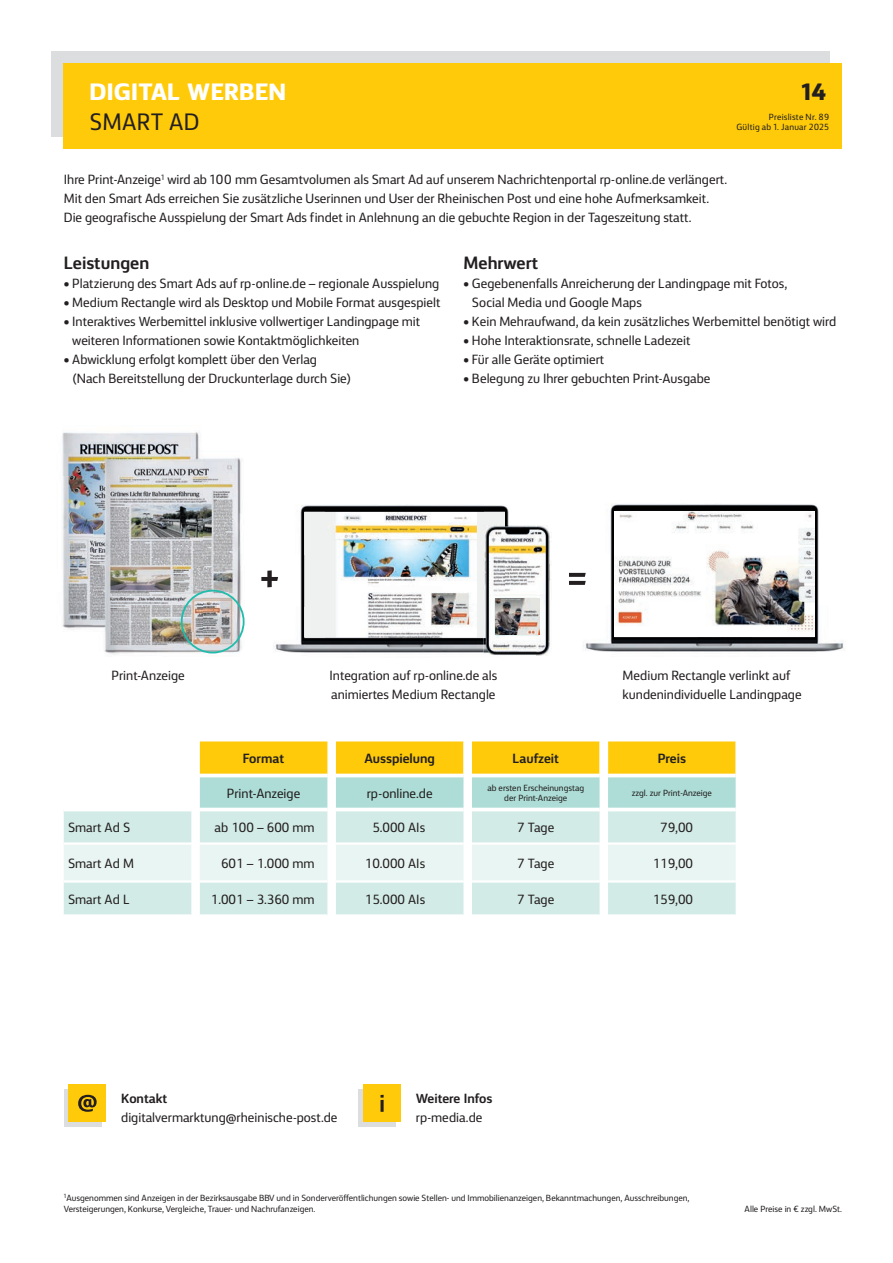
<style>
.page{position:relative;width:893px;height:1263px;background:#fff}
.page>*{position:absolute;margin:0;border:0;box-sizing:border-box;transform-origin:0 0}
.t1{font:800 24px "FS Silas Sans";letter-spacing:.01em;color:#fff}
.t2{font:24px "FS Silas Sans";letter-spacing:.01em;color:#231f20}
.t3{font:800 24px "FS Silas Sans";color:#231f20}
.t4{font:700 18px "FS Silas Sans";color:#231f20}
.t5{font:13.5px/18.9px "FS Silas Sans";color:#231f20}
.t6{font:700 13.5px "FS Silas Sans";color:#231f20}
.t7{font:9px/10.5px "FS Silas Sans";color:#231f20;text-align:center}
.t8{font:9px/10.8px "FS Silas Sans";letter-spacing:.025em;color:#231f20;text-align:right}
</style>
<div class="page">
<div style="left:51px;top:51px;width:778px;height:85px;background:#dcdddf"></div>
<div style="left:64px;top:64px;width:778px;height:85px;background:#feca0a"></div>
<div style="left:64px;top:1089px;width:38px;height:38px;background:#dcdddf"></div>
<div style="left:69px;top:1084px;width:37px;height:38px;background:#feca0a"></div>
<svg style="left:78px;top:1095px;width:19px;height:17px"></svg>
<div style="left:358px;top:1089px;width:38px;height:38px;background:#dcdddf"></div>
<div style="left:363px;top:1084px;width:38px;height:38px;background:#feca0a"></div>
<svg style="left:380px;top:1100px;width:4px;height:12px"></svg>
<svg style="left:64px;top:741px;width:672px;height:174px"></svg>
<img style="left:582px;top:504px;width:263px;height:148px">
<img style="left:614px;top:511px;width:201px;height:126px">
<img style="left:62px;top:432px;width:138px;height:44px">
<img style="left:62px;top:476px;width:32px;height:154px">
<img style="left:194px;top:458px;width:50px;height:196px">
<img style="left:104px;top:631px;width:90px;height:24px">
<img style="left:94px;top:451px;width:109px;height:180px">
<img style="left:300px;top:504px;width:25px;height:51px">
<img style="left:325px;top:505px;width:159px;height:7px">
<img style="left:484px;top:505px;width:25px;height:20px">
<img style="left:300px;top:555px;width:4px;height:51px">
<img style="left:273px;top:606px;width:52px;height:47px">
<img style="left:325px;top:637px;width:159px;height:16px">
<img style="left:484px;top:634px;width:52px;height:21px">
<img style="left:304px;top:512px;width:201px;height:125px">
<img style="left:536px;top:525px;width:14px;height:130px">
<img style="left:505px;top:525px;width:31px;height:73px">
<img style="left:484px;top:525px;width:21px;height:112px">
<img style="left:495px;top:598px;width:44px;height:36px">
<div style="left:181px;top:590px;width:64px;height:63px;border:2px solid #22bcac;border-radius:50%"></div>
<svg style="left:261px;top:570px;width:17px;height:17px"></svg>
<svg style="left:569px;top:573px;width:17px;height:12px"></svg>
<h1 class="t1" style="left:89px;top:70px;width:198px">DIGITAL WERBEN</h1>
<h1 class="t2" style="left:89px;top:103px;width:112px">SMART AD</h1>
<h1 class="t3" style="left:801px;top:70px;width:27px">14</h1>
<p class="t8" style="left:736px;top:110px;width:94px">Preisliste Nr. 89<br>Gültig ab 1. Januar 2025</p>
<p class="t5" style="left:64px;top:169px;width:665px">Ihre Print-Anzeige<sup>1</sup> wird ab 100 mm Gesamtvolumen als Smart Ad auf unserem Nachrichtenportal rp-online.de verlängert.<br>Mit den Smart Ads erreichen Sie zusätzliche Userinnen und User der Rheinischen Post und eine hohe Aufmerksamkeit.<br>Die geografische Ausspielung der Smart Ads findet in Anlehnung an die gebuchte Region in der Tageszeitung statt.</p>
<h2 class="t4" style="left:64px;top:248px;width:87px">Leistungen</h2>
<p class="t5" style="left:64px;top:273px;width:377px">• Platzierung des Smart Ads auf rp-online.de – regionale Ausspielung</p>
<p class="t5" style="left:64px;top:292px;width:378px">• Medium Rectangle wird als Desktop und Mobile Format ausgespielt</p>
<p class="t5" style="left:72px;top:311px;width:350px;text-indent:-8px">• Interaktives Werbemittel inklusive vollwertiger Landingpage mit weiteren Informationen sowie Kontaktmöglichkeiten</p>
<p class="t5" style="left:72px;top:349px;width:281px;text-indent:-8px">• Abwicklung erfolgt komplett über den Verlag (Nach Bereitstellung der Druckunterlage durch Sie)</p>
<h2 class="t4" style="left:463px;top:248px;width:76px">Mehrwert</h2>
<p class="t5" style="left:472px;top:273px;width:317px;text-indent:-8px">• Gegebenenfalls Anreicherung der Landingpage mit Fotos,<br>Social Media und Google Maps</p>
<p class="t5" style="left:463px;top:311px;width:374px">• Kein Mehraufwand, da kein zusätzliches Werbemittel benötigt wird</p>
<p class="t5" style="left:463px;top:330px;width:229px">• Hohe Interaktionsrate, schnelle Ladezeit</p>
<p class="t5" style="left:463px;top:349px;width:142px">• Für alle Geräte optimiert</p>
<p class="t5" style="left:463px;top:368px;width:248px">• Belegung zu Ihrer gebuchten Print-Ausgabe</p>
<p class="t5" style="left:112px;top:665px;width:75px">Print-Anzeige</p>
<p class="t5" style="left:330px;top:665px;width:169px">Integration auf rp-online.de als animiertes Medium Rectangle</p>
<p class="t5" style="left:623px;top:665px;width:181px">Medium Rectangle verlinkt auf kundenindividuelle Landingpage</p>
<p class="t6" style="left:243px;top:746px;width:43px">Format</p>
<p class="t6" style="left:364px;top:746px;width:72px">Ausspielung</p>
<p class="t6" style="left:512px;top:746px;width:48px">Laufzeit</p>
<p class="t6" style="left:658px;top:746px;width:30px">Preis</p>
<p class="t5" style="left:227px;top:782px;width:75px">Print-Anzeige</p>
<p class="t5" style="left:367px;top:782px;width:67px">rp-online.de</p>
<p class="t7" style="left:487px;top:781px;width:98px">ab ersten Erscheinungstag der Print-Anzeige</p>
<p class="t7" style="left:632px;top:787px;width:82px">zzgl. zur Print-Anzeige</p>
<p class="t5" style="left:68px;top:816px;width:64px">Smart Ad S</p>
<p class="t5" style="left:214px;top:817px;width:102px">ab 100 – 600 mm</p>
<p class="t5" style="left:372px;top:817px;width:54px">5.000 AIs</p>
<p class="t5" style="left:517px;top:817px;width:39px">7 Tage</p>
<p class="t5" style="left:660px;top:817px;width:34px">79,00</p>
<p class="t5" style="left:68px;top:852px;width:67px">Smart Ad M</p>
<p class="t5" style="left:221px;top:852px;width:95px">601 – 1.000 mm</p>
<p class="t5" style="left:365px;top:852px;width:62px">10.000 AIs</p>
<p class="t5" style="left:517px;top:852px;width:39px">7 Tage</p>
<p class="t5" style="left:653px;top:852px;width:42px">119,00</p>
<p class="t5" style="left:68px;top:888px;width:63px">Smart Ad L</p>
<p class="t5" style="left:211px;top:888px;width:105px">1.001 – 3.360 mm</p>
<p class="t5" style="left:365px;top:888px;width:62px">15.000 AIs</p>
<p class="t5" style="left:517px;top:888px;width:39px">7 Tage</p>
<p class="t5" style="left:653px;top:888px;width:42px">159,00</p>
<p class="t6" style="left:121px;top:1087px;width:48px">Kontakt</p>
<p class="t5" style="left:121px;top:1107px;width:218px">digitalvermarktung@rheinische-post.de</p>
<p class="t6" style="left:416px;top:1087px;width:78px">Weitere Infos</p>
<p class="t5" style="left:416px;top:1107px;width:68px">rp-media.de</p>
<p class="t7" style="left:64px;top:1192px;width:627px;text-align:left"><sup>1</sup>Ausgenommen sind Anzeigen in der Bezirksausgabe BBV und in Sonderveröffentlichungen sowie Stellen- und Immobilienanzeigen, Bekanntmachungen, Ausschreibungen,<br>Versteigerungen, Konkurse, Vergleiche, Trauer- und Nachrufanzeigen.</p>
<p class="t7" style="left:745px;top:1203px;width:99px">Alle Preise in € zzgl. MwSt.</p>
</div>
